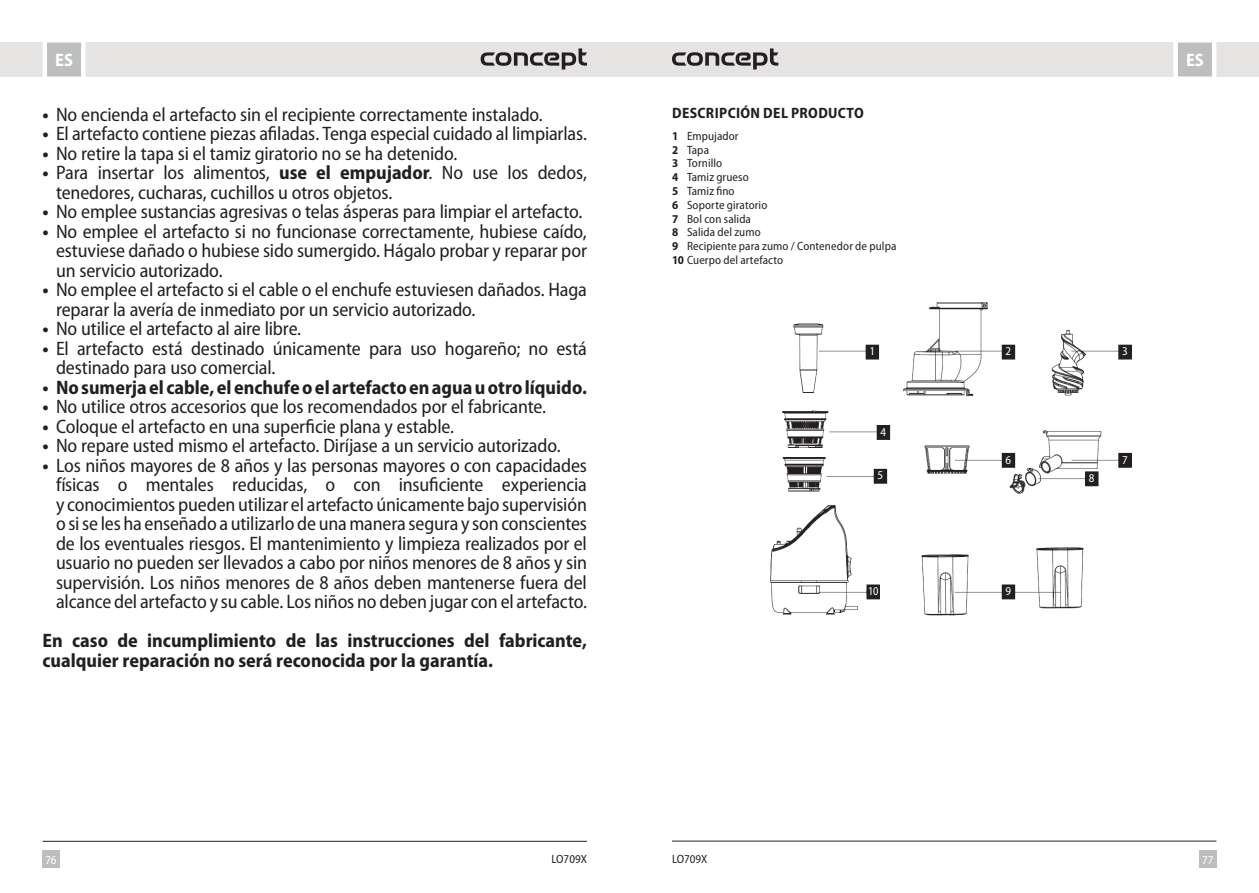
<style>
.page{position:relative;width:1259px;height:893px;background:#fff}
.page>*{position:absolute;margin:0;border:0;box-sizing:border-box;transform-origin:0 0}
.t1{font:semi-condensed 19.5px/19.5px "Myriad Pro";letter-spacing:-.01em;color:#231f20}
.Odrážky-moje_norm{font:700 semi-condensed 19.5px/19.5px "Myriad Pro";color:#231f20}
.t2{font:700 semi-condensed 18px "Myriad Pro";color:#fff}
.Nadpis_moje_CZ{font:700 semi-condensed 15px "Myriad Pro";letter-spacing:.025em;color:#231f20}
.t3{font:semi-condensed 12px "Myriad Pro";letter-spacing:.01em;color:#231f20}
.Odrážky{font:semi-condensed 12px "Myriad Pro";color:#fff}
.Odrážky-2{font:semi-condensed 12px "Myriad Pro";color:#fff;scale:.94 1}
.s1{font-weight:700}
</style>
<div class="page">
<div style="left:629px;top:43px;width:630px;height:34px;background:#e5e4e3"></div>
<div style="left:0;top:43px;width:629px;height:34px;background:#e5e4e3"></div>
<div style="left:43px;top:850px;width:17px;height:17px;background:#bcbec0"></div>
<div style="left:1199px;top:850px;width:17px;height:17px;background:#bcbec0"></div>
<svg style="left:1171px;top:42px;width:47px;height:35px;background:#cdced0"></svg>
<svg style="left:40px;top:42px;width:48px;height:35px;background:#cecfd0"></svg>
<hr style="left:672px;top:841px;width:544px;height:1px;background:#231f20">
<hr style="left:43px;top:841px;width:544px;height:1px;background:#231f20">
<svg style="left:480px;top:48px;width:107px;height:22px"></svg>
<svg style="left:672px;top:48px;width:106px;height:22px"></svg>
<img style="left:770px;top:302px;width:362px;height:314px">
<div style="left:866px;top:345px;width:12px;height:14px;background:#231f20"></div>
<div style="left:1002px;top:345px;width:12px;height:14px;background:#231f20"></div>
<div style="left:1002px;top:345px;width:13px;height:14px;border:1px solid #231f20"></div>
<div style="left:1118px;top:345px;width:13px;height:14px;background:#231f20"></div>
<div style="left:1118px;top:345px;width:13px;height:14px;border:1px solid #231f20"></div>
<div style="left:877px;top:426px;width:12px;height:13px;background:#231f20"></div>
<div style="left:877px;top:425px;width:13px;height:15px;border:1px solid #231f20"></div>
<div style="left:874px;top:469px;width:12px;height:14px;background:#231f20"></div>
<div style="left:874px;top:469px;width:13px;height:14px;border:1px solid #231f20"></div>
<div style="left:1002px;top:453px;width:12px;height:14px;background:#231f20"></div>
<div style="left:1002px;top:453px;width:13px;height:14px;border:1px solid #231f20"></div>
<div style="left:1118px;top:453px;width:13px;height:14px;background:#231f20"></div>
<div style="left:1118px;top:453px;width:13px;height:14px;border:1px solid #231f20"></div>
<div style="left:1085px;top:472px;width:13px;height:14px;background:#231f20"></div>
<div style="left:1002px;top:585px;width:12px;height:14px;background:#231f20"></div>
<div style="left:1002px;top:585px;width:13px;height:14px;border:1px solid #231f20"></div>
<div style="left:867px;top:585px;width:12px;height:14px;background:#231f20"></div>
<p class="t2" style="left:55px;top:50px;width:19px">ES</p>
<p class="t2" style="left:1186px;top:50px;width:19px">ES</p>
<p class="t1" style="left:43px;top:105px;width:502px"><span class="s1">•</span> No encienda el artefacto sin el recipiente correctamente instalado.</p>
<p class="t1" style="left:43px;top:125px;width:546px"><span class="s1">•</span> El artefacto contiene piezas afiladas. Tenga especial cuidado al limpiarlas.</p>
<p class="t1" style="left:43px;top:144px;width:416px"><span class="s1">•</span> No retire la tapa si el tamiz giratorio no se ha detenido.</p>
<p class="t1" style="left:56px;top:164px;width:532px;text-indent:-14px"><span class="s1">•</span> Para insertar los alimentos, <span class="s1">use el empujador</span>. No use los dedos, tenedores, cucharas, cuchillos u otros objetos.</p>
<p class="t1" style="left:43px;top:203px;width:541px"><span class="s1">•</span> No emplee sustancias agresivas o telas ásperas para limpiar el artefacto.</p>
<p class="t1" style="left:56px;top:222px;width:532px;text-align:justify;text-indent:-14px"><span class="s1">•</span> No emplee el artefacto si no funcionase correctamente, hubiese caído, estuviese dañado o hubiese sido sumergido. Hágalo probar y reparar por un servicio autorizado.</p>
<p class="t1" style="left:56px;top:281px;width:532px;text-indent:-14px"><span class="s1">•</span> No emplee el artefacto si el cable o el enchufe estuviesen dañados. Haga reparar la avería de inmediato por un servicio autorizado.</p>
<p class="t1" style="left:43px;top:320px;width:260px"><span class="s1">•</span> No utilice el artefacto al aire libre.</p>
<p class="t1" style="left:56px;top:339px;width:532px;text-indent:-14px"><span class="s1">•</span> El artefacto está destinado únicamente para uso hogareño; no está destinado para uso comercial.</p>
<p class="Odrážky-moje_norm" style="left:43px;top:378px;width:546px">• No sumerja el cable, el enchufe o el artefacto en agua u otro líquido.</p>
<p class="t1" style="left:43px;top:398px;width:505px"><span class="s1">•</span> No utilice otros accesorios que los recomendados por el fabricante.</p>
<p class="t1" style="left:43px;top:417px;width:413px"><span class="s1">•</span> Coloque el artefacto en una superficie plana y estable.</p>
<p class="t1" style="left:43px;top:437px;width:520px"><span class="s1">•</span> No repare usted mismo el artefacto. Diríjase a un servicio autorizado.</p>
<p class="t1" style="left:56px;top:456px;width:532px;text-align:justify;text-indent:-14px"><span class="s1">•</span> Los niños mayores de 8 años y las personas mayores o con capacidades físicas o mentales reducidas, o con insuficiente experiencia y conocimientos pueden utilizar el artefacto únicamente bajo supervisión o si se les ha enseñado a utilizarlo de una manera segura y son conscientes de los eventuales riesgos. El mantenimiento y limpieza realizados por el usuario no pueden ser llevados a cabo por niños menores de 8 años y sin supervisión. Los niños menores de 8 años deben mantenerse fuera del alcance del artefacto y su cable. Los niños no deben jugar con el artefacto.</p>
<p class="Odrážky-moje_norm" style="left:43px;top:631px;width:546px">En caso de incumplimiento de las instrucciones del fabricante, cualquier reparación no será reconocida por la garantía.</p>
<p class="Nadpis_moje_CZ" style="left:672px;top:104px;width:193px">DESCRIPCIÓN DEL PRODUCTO</p>
<p class="t3" style="left:672px;top:129px;width:68px"><span class="s1">1</span> Empujador</p>
<p class="t3" style="left:672px;top:143px;width:39px"><span class="s1">2</span> Tapa</p>
<p class="t3" style="left:672px;top:157px;width:52px"><span class="s1">3</span> Tornillo</p>
<p class="t3" style="left:672px;top:171px;width:78px"><span class="s1">4</span> Tamiz grueso</p>
<p class="t3" style="left:672px;top:185px;width:64px"><span class="s1">5</span> Tamiz fino</p>
<p class="t3" style="left:672px;top:198px;width:97px"><span class="s1">6</span> Soporte giratorio</p>
<p class="t3" style="left:672px;top:212px;width:80px"><span class="s1">7</span> Bol con salida</p>
<p class="t3" style="left:672px;top:226px;width:90px"><span class="s1">8</span> Salida del zumo</p>
<p class="t3" style="left:672px;top:240px;width:226px"><span class="s1">9</span> Recipiente para zumo / Contenedor de pulpa</p>
<p class="t3" style="left:672px;top:254px;width:113px"><span class="s1">10</span> Cuerpo del artefacto</p>
<p class="Odrážky" style="left:869px;top:345px;width:7px">1</p>
<p class="Odrážky" style="left:1005px;top:345px;width:7px">2</p>
<p class="Odrážky" style="left:1122px;top:345px;width:7px">3</p>
<p class="Odrážky" style="left:880px;top:425px;width:7px">4</p>
<p class="Odrážky" style="left:877px;top:469px;width:7px">5</p>
<p class="Odrážky" style="left:1005px;top:453px;width:7px">6</p>
<p class="Odrážky" style="left:1122px;top:453px;width:7px">7</p>
<p class="Odrážky" style="left:1089px;top:471px;width:7px">8</p>
<p class="Odrážky-2" style="left:868px;top:585px;width:13px">10</p>
<p class="Odrážky" style="left:1005px;top:585px;width:7px">9</p>
<p class="t3" style="left:551px;top:852px;width:37px">LO709X</p>
<p class="t3" style="left:672px;top:852px;width:37px">LO709X</p>
<p class="Odrážky" style="left:45px;top:853px;width:13px">76</p>
<p class="Odrážky" style="left:1202px;top:853px;width:13px">77</p>
</div>
